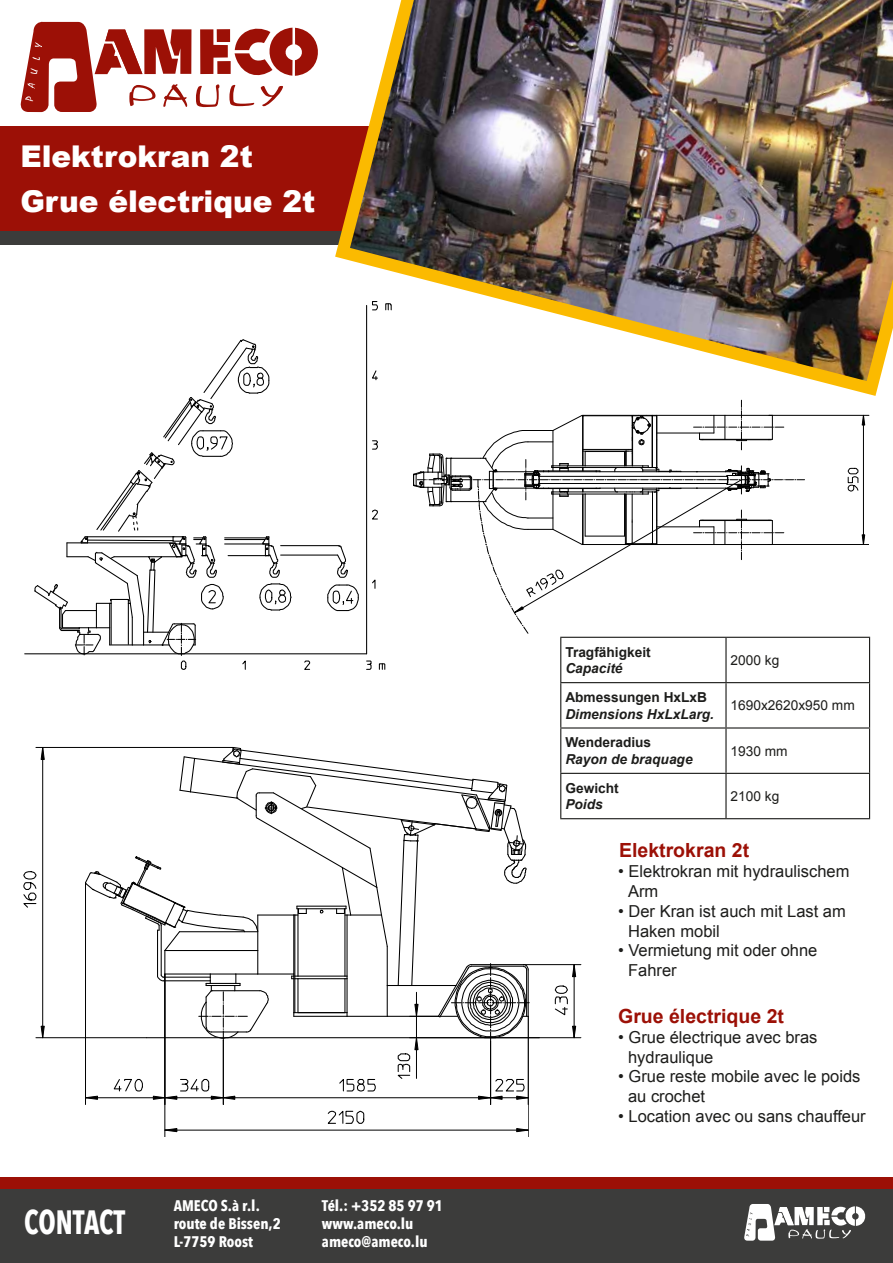
<style>
.page{position:relative;width:893px;height:1263px;background:#fff}
.page>*{position:absolute;margin:0;border:0;box-sizing:border-box;transform-origin:0 0}
.t1{font:700 33.6px "Avenir Next Condensed";letter-spacing:-.005em;color:#fff;scale:.84 1}
.t2{font:900 30px/45px "Arial";color:#fff}
.t3{font:700 19.5px "Arial";color:#9c1006}
.t4{font:16.5px/19.8px "Arial";color:#1d1d1b}
.t5{font:700 15.3px/18.5px "Avenir Next Condensed";color:#fff}
.t6{font:700 13.65px "Arial";color:#1d1d1b}
.t7{font:italic 700 13.65px "Arial";color:#1d1d1b}
.t8{font:13.65px "Arial";color:#1d1d1b}
</style>
<div class="page">
<div style="left:0;top:1189px;width:893px;height:74px;background:#3c3c3b"></div>
<div style="left:0;top:213px;width:893px;height:31px;background:#3c3c3b"></div>
<div style="left:0;top:127px;width:893px;height:104px;background:#9c1006"></div>
<svg style="left:744px;top:1204px;width:122px;height:37px"></svg>
<svg style="left:20px;top:21px;width:298px;height:91px"></svg>
<div style="left:0;top:1177px;width:893px;height:12px;background:#9c1006"></div>
<img style="left:328px;top:0;width:565px;height:403px">
<hr style="left:560px;top:637px;width:166px;height:1px;background:#1d1d1b">
<hr style="left:560px;top:638px;width:1px;height:44px;background:#1d1d1b">
<hr style="left:726px;top:637px;width:144px;height:1px;background:#1d1d1b">
<hr style="left:725px;top:638px;width:2px;height:44px;background:#1d1d1b">
<hr style="left:869px;top:638px;width:1px;height:44px;background:#1d1d1b">
<hr style="left:560px;top:682px;width:166px;height:1px;background:#1d1d1b">
<hr style="left:560px;top:683px;width:1px;height:44px;background:#1d1d1b">
<hr style="left:726px;top:682px;width:144px;height:1px;background:#1d1d1b">
<hr style="left:725px;top:683px;width:2px;height:44px;background:#1d1d1b">
<hr style="left:869px;top:683px;width:1px;height:44px;background:#1d1d1b">
<hr style="left:560px;top:727px;width:166px;height:1px;background:#1d1d1b">
<hr style="left:560px;top:728px;width:1px;height:45px;background:#1d1d1b">
<hr style="left:726px;top:727px;width:144px;height:1px;background:#1d1d1b">
<hr style="left:725px;top:728px;width:2px;height:45px;background:#1d1d1b">
<hr style="left:869px;top:728px;width:1px;height:45px;background:#1d1d1b">
<hr style="left:560px;top:773px;width:166px;height:1px;background:#1d1d1b">
<hr style="left:560px;top:774px;width:1px;height:44px;background:#1d1d1b">
<hr style="left:726px;top:773px;width:144px;height:1px;background:#1d1d1b">
<hr style="left:725px;top:774px;width:2px;height:44px;background:#1d1d1b">
<hr style="left:869px;top:774px;width:1px;height:44px;background:#1d1d1b">
<hr style="left:560px;top:818px;width:166px;height:1px;background:#1d1d1b">
<hr style="left:726px;top:818px;width:144px;height:1px;background:#1d1d1b">
<hr style="left:25px;top:653px;width:342px;height:1px;background:#000">
<hr style="left:366px;top:305px;width:1px;height:349px;background:#000">
<hr style="left:281px;top:554px;width:57px;height:2px;background:#000">
<hr style="left:281px;top:545px;width:58px;height:1px;background:#000">
<svg style="left:336px;top:545px;width:12px;height:33px"></svg>
<svg style="left:371px;top:300px;width:7px;height:11px"></svg>
<svg style="left:385px;top:303px;width:6px;height:8px"></svg>
<svg style="left:371px;top:369px;width:7px;height:11px"></svg>
<svg style="left:372px;top:440px;width:6px;height:10px"></svg>
<svg style="left:372px;top:509px;width:6px;height:11px"></svg>
<svg style="left:372px;top:579px;width:4px;height:10px"></svg>
<svg style="left:366px;top:660px;width:6px;height:10px"></svg>
<svg style="left:378px;top:663px;width:8px;height:7px"></svg>
<svg style="left:304px;top:660px;width:7px;height:10px"></svg>
<svg style="left:327px;top:584px;width:32px;height:28px"></svg>
<svg style="left:34px;top:339px;width:258px;height:331px"></svg>
<hr style="left:863px;top:415px;width:1px;height:129px;background:#000">
<hr style="left:769px;top:415px;width:100px;height:1px;background:#000">
<hr style="left:769px;top:544px;width:100px;height:1px;background:#000">
<svg style="left:862px;top:415px;width:3px;height:10px"></svg>
<svg style="left:862px;top:534px;width:3px;height:10px"></svg>
<svg style="left:847px;top:467px;width:12px;height:25px"></svg>
<svg style="left:414px;top:400px;width:391px;height:234px"></svg>
<hr style="left:85px;top:883px;width:1px;height:221px;background:#000">
<hr style="left:165px;top:1130px;width:363px;height:1px;background:#000">
<hr style="left:165px;top:974px;width:1px;height:163px;background:#000">
<hr style="left:528px;top:1016px;width:1px;height:121px;background:#000">
<svg style="left:516px;top:1128px;width:13px;height:4px"></svg>
<svg style="left:164px;top:1128px;width:13px;height:4px"></svg>
<svg style="left:327px;top:1110px;width:38px;height:14px"></svg>
<hr style="left:42px;top:747px;width:1px;height:291px;background:#000">
<hr style="left:36px;top:747px;width:197px;height:1px;background:#000">
<hr style="left:36px;top:1037px;width:111px;height:1px;background:#000">
<svg style="left:41px;top:748px;width:4px;height:12px"></svg>
<svg style="left:41px;top:1026px;width:4px;height:12px"></svg>
<svg style="left:23px;top:871px;width:14px;height:37px"></svg>
<hr style="left:574px;top:965px;width:1px;height:73px;background:#000">
<hr style="left:539px;top:1037px;width:42px;height:1px;background:#000">
<hr style="left:523px;top:964px;width:58px;height:1px;background:#000">
<svg style="left:572px;top:1026px;width:4px;height:12px"></svg>
<svg style="left:572px;top:964px;width:4px;height:13px"></svg>
<svg style="left:554px;top:985px;width:14px;height:31px"></svg>
<hr style="left:223px;top:1040px;width:1px;height:64px;background:#000">
<hr style="left:490px;top:1041px;width:1px;height:63px;background:#000">
<hr style="left:147px;top:1037px;width:392px;height:1px;background:#000">
<svg style="left:84px;top:747px;width:445px;height:353px"></svg>
<h2 class="t2" style="left:20px;top:133px;width:296px">Elektrokran 2t<br>Grue électrique 2t</h2>
<h1 class="t1" style="left:24px;top:1201px;width:122px">CONTACT</h1>
<p class="t5" style="left:174px;top:1196px;width:109px">AMECO S.à r.l. route de Bissen,2<br>L-7759 Roost</p>
<p class="t5" style="left:322px;top:1196px;width:123px">Tél.: +352 85 97 91 www.ameco.lu ameco@ameco.lu</p>
<p class="t6" style="left:565px;top:643px;width:87px">Tragfähigkeit</p>
<p class="t7" style="left:565px;top:659px;width:59px">Capacité</p>
<p class="t6" style="left:565px;top:688px;width:143px">Abmessungen HxLxB</p>
<p class="t7" style="left:565px;top:705px;width:150px">Dimensions HxLxLarg.</p>
<p class="t6" style="left:565px;top:733px;width:87px">Wenderadius</p>
<p class="t7" style="left:565px;top:750px;width:129px">Rayon de braquage</p>
<p class="t6" style="left:565px;top:779px;width:55px">Gewicht</p>
<p class="t7" style="left:565px;top:795px;width:39px">Poids</p>
<p class="t8" style="left:731px;top:651px;width:50px">2000 kg</p>
<p class="t8" style="left:731px;top:696px;width:126px">1690x2620x950 mm</p>
<p class="t8" style="left:731px;top:742px;width:59px">1930 mm</p>
<p class="t8" style="left:731px;top:787px;width:50px">2100 kg</p>
<p class="t3" style="left:619px;top:837px;width:132px">Elektrokran 2t</p>
<p class="t4" style="left:628px;top:861px;width:223px;text-indent:-10px">• Elektrokran mit hydraulischem<br>Arm</p>
<p class="t4" style="left:628px;top:901px;width:219px;text-indent:-10px">• Der Kran ist auch mit Last am<br>Haken mobil</p>
<p class="t4" style="left:628px;top:941px;width:191px;text-indent:-10px">• Vermietung mit oder ohne<br>Fahrer</p>
<p class="t3" style="left:618px;top:1003px;width:167px">Grue électrique 2t</p>
<p class="t4" style="left:628px;top:1027px;width:191px;text-indent:-10px">• Grue électrique avec bras hydraulique</p>
<p class="t4" style="left:628px;top:1067px;width:234px;text-indent:-10px">• Grue reste mobile avec le poids au crochet</p>
<p class="t4" style="left:618px;top:1106px;width:249px">• Location avec ou sans chauffeur</p>
</div>
